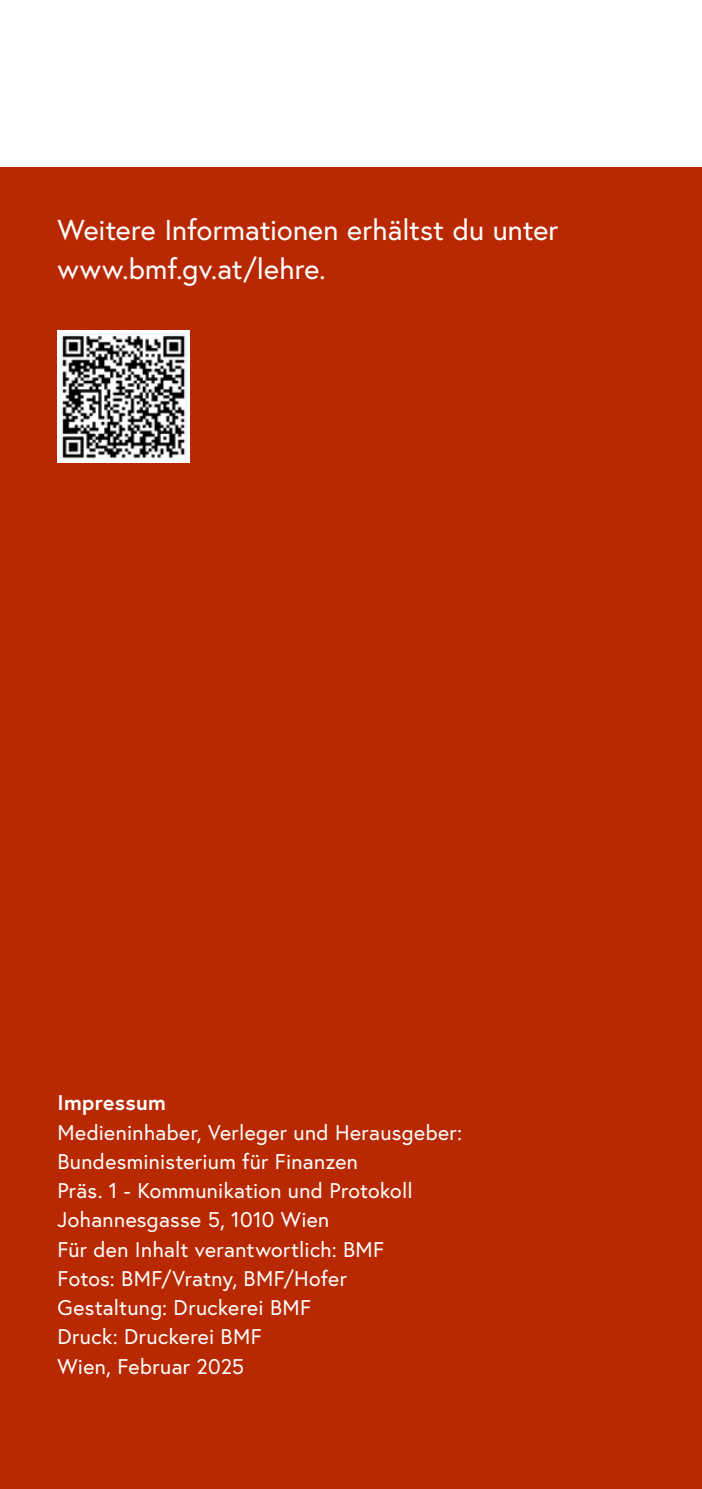
<style>
.page{position:relative;width:702px;height:1489px;background:#fff}
.page>*{position:absolute;margin:0;border:0;box-sizing:border-box;transform-origin:0 0}
.Cover_p_Rückseite{font:28.75px/38.8px "Europa Austria";color:#fff}
.p_Impressum{font:21.25px "Europa Austria";letter-spacing:.015em;color:#fff}
.h_Impressum{font:700 21.25px "Europa Austria";letter-spacing:.015em;color:#fff}
</style>
<div class="page">
<div style="left:0;top:168px;width:702px;height:1320px;background:#b92901"></div>
<img style="left:57px;top:330px;width:132px;height:132px">
<p class="Cover_p_Rückseite" style="left:57px;top:210px;width:502px">Weitere Informationen erhältst du unter www.bmf.gv.at/lehre.</p>
<h1 class="h_Impressum" style="left:57px;top:1088px;width:110px">Impressum</h1>
<p class="p_Impressum" style="left:57px;top:1118px;width:406px">Medieninhaber, Verleger und Herausgeber:</p>
<p class="p_Impressum" style="left:57px;top:1147px;width:302px">Bundesministerium für Finanzen</p>
<p class="p_Impressum" style="left:57px;top:1176px;width:356px">Präs. 1 - Kommunikation und Protokoll</p>
<p class="p_Impressum" style="left:57px;top:1206px;width:273px">Johannesgasse 5, 1010 Wien</p>
<p class="p_Impressum" style="left:57px;top:1235px;width:328px">Für den Inhalt verantwortlich: BMF</p>
<p class="p_Impressum" style="left:57px;top:1264px;width:291px">Fotos: BMF/Vratny, BMF/Hofer</p>
<p class="p_Impressum" style="left:57px;top:1293px;width:255px">Gestaltung: Druckerei BMF</p>
<p class="p_Impressum" style="left:57px;top:1323px;width:206px">Druck: Druckerei BMF</p>
<p class="p_Impressum" style="left:57px;top:1352px;width:188px">Wien, Februar 2025</p>
</div>
